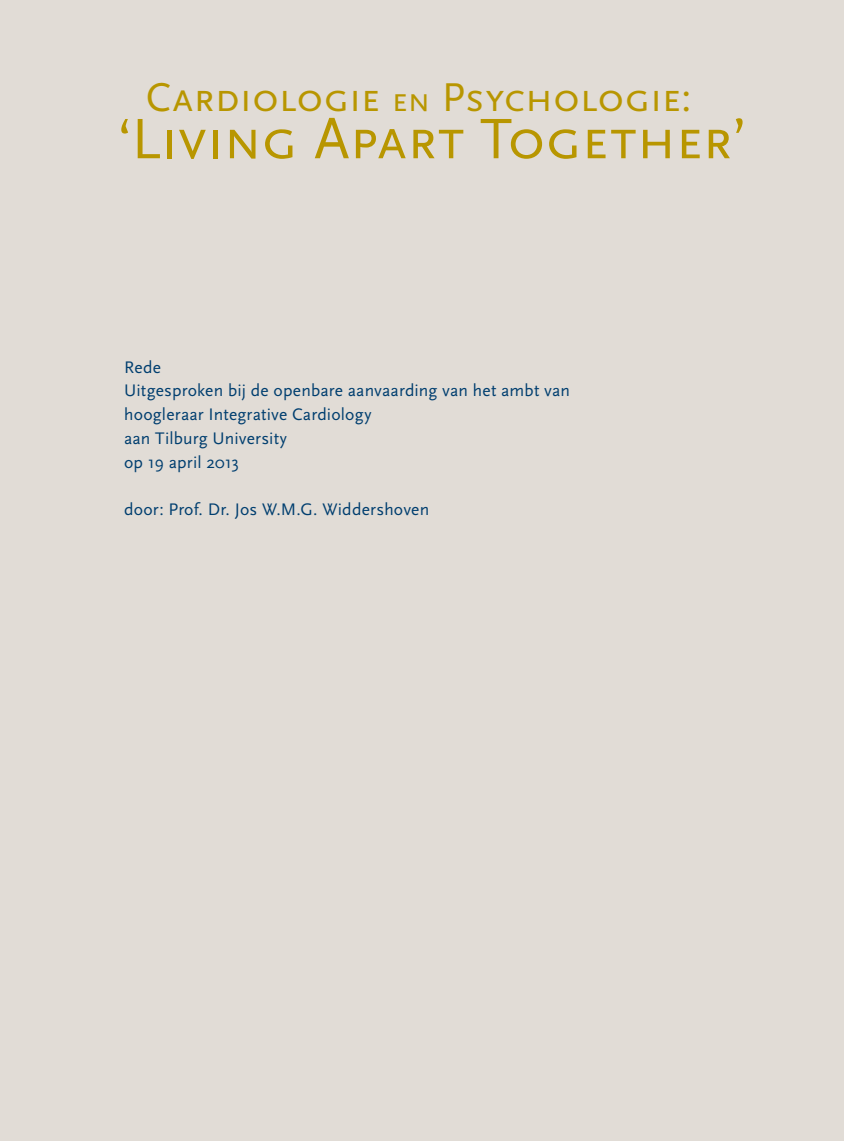
<style>
.page{position:relative;width:844px;height:1141px;background:#fff}
.page>*{position:absolute;margin:0;border:0;box-sizing:border-box;transform-origin:0 0}
.t1{font:59.5px "Scala Sans Caps";letter-spacing:-.01em;color:#b89600}
.t2{font:42px "Scala Sans Caps";letter-spacing:-.01em;color:#b89600}
.t3{font:17.5px/23.8px "Scala Sans OT";letter-spacing:.01em;color:#003e6f}
.s1{font-size:35px}
</style>
<div class="page">
<div style="left:0;top:0;width:843px;height:1141px;background:#e1dcd6"></div>
<h2 class="t2" style="left:146px;top:74px;width:547px">Cardiologie <span class="s1">en</span> Psychologie:</h2>
<h1 class="t1" style="left:117px;top:107px;width:631px">‘Living Apart Together’</h1>
<p class="t3" style="left:124px;top:355px;width:447px">Rede<br>Uitgesproken bij de openbare aanvaarding van het ambt van hoogleraar Integrative Cardiology<br>aan Tilburg University<br>op 19 april 2013</p>
<p class="t3" style="left:124px;top:498px;width:306px">door: Prof. Dr. Jos W.M.G. Widdershoven</p>
</div>
